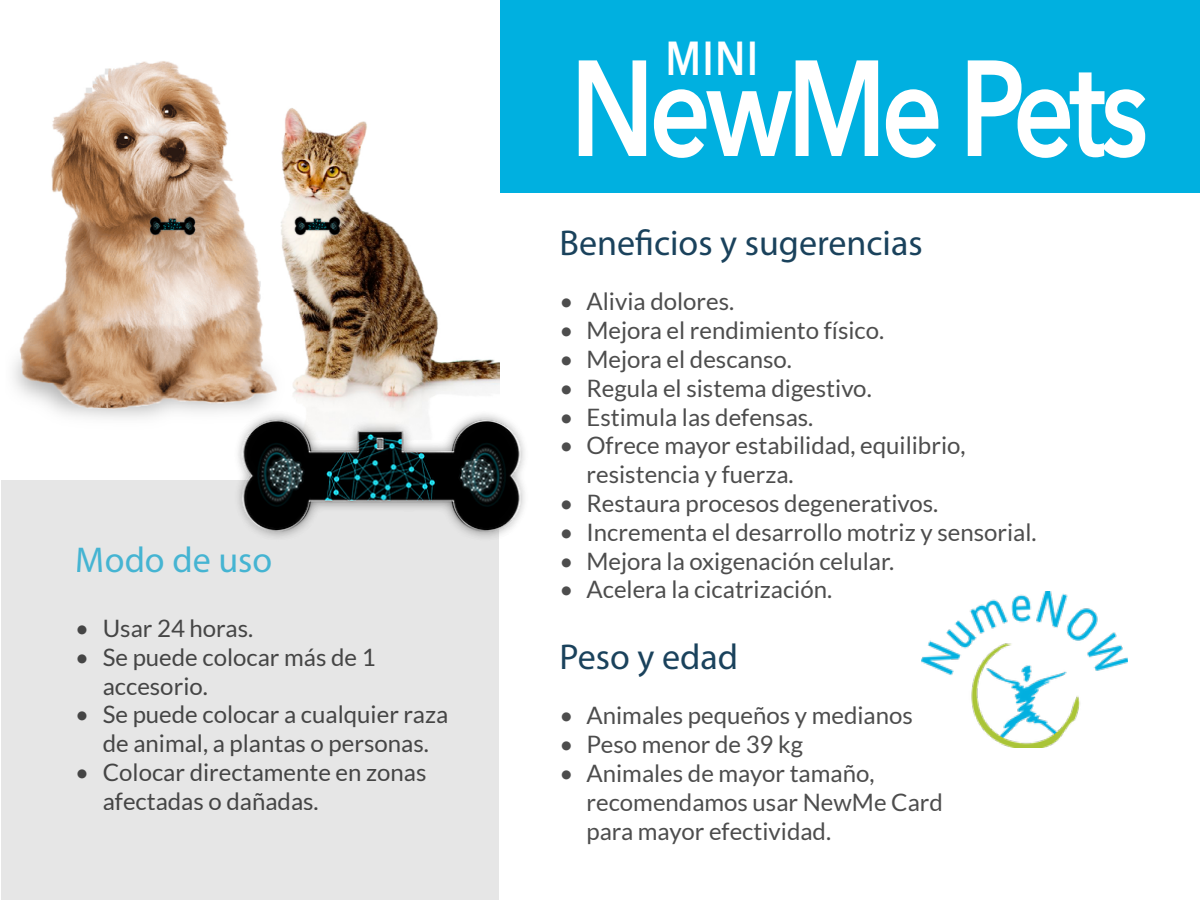
<style>
.page{position:relative;width:1200px;height:900px;background:#fff}
.page>*{position:absolute;margin:0;border:0;box-sizing:border-box;transform-origin:0 0}
.t1{font:600 135px "Avenir Next";letter-spacing:-.05em;color:#fff;scale:.8 1}
.t2{font:600 47.55px "Avenir Next";color:#fff;scale:.8 1}
.t3{font:36px "Myriad Pro";color:#1a425c}
.t4{font:36px "Myriad Pro";color:#4dc8e9}
.t5{font:24px/28.8px "Lato";color:#4d4d4d}
</style>
<div class="page">
<div style="left:500px;top:0;width:700px;height:194px;background:#00b0e0"></div>
<div style="left:1px;top:1px;width:498px;height:899px;background:#e6e6e6"></div>
<img style="left:922px;top:591px;width:206px;height:157px">
<img style="left:1px;top:1px;width:498px;height:479px">
<img style="left:234px;top:352px;width:291px;height:186px">
<h3 class="t4" style="left:76px;top:538px;width:198px">Modo de uso</h3>
<p class="t5" style="left:76px;top:614px;width:179px">• Usar 24 horas.</p>
<p class="t5" style="left:103px;top:643px;width:274px;text-indent:-27px">• Se puede colocar más de 1 accesorio.</p>
<p class="t5" style="left:76px;top:700px;width:374px;text-align:center">• Se puede colocar a cualquier raza de animal, a plantas o personas.</p>
<p class="t5" style="left:103px;top:758px;width:325px;text-indent:-27px">• Colocar directamente en zonas afectadas o dañadas.</p>
<h2 class="t2" style="left:666px;top:17px;width:116px">MINI</h2>
<h1 class="t1" style="left:570px;top:-7px;width:724px">NewMe Pets</h1>
<h3 class="t3" style="left:560px;top:221px;width:365px">Beneficios y sugerencias</h3>
<p class="t5" style="left:560px;top:287px;width:176px">• Alivia dolores.</p>
<p class="t5" style="left:560px;top:316px;width:326px">• Mejora el rendimiento físico.</p>
<p class="t5" style="left:560px;top:345px;width:234px">• Mejora el descanso.</p>
<p class="t5" style="left:560px;top:373px;width:314px">• Regula el sistema digestivo.</p>
<p class="t5" style="left:560px;top:402px;width:255px">• Estimula las defensas.</p>
<p class="t5" style="left:586px;top:431px;width:381px;text-indent:-27px">• Ofrece mayor estabilidad, equilibrio, resistencia y fuerza.</p>
<p class="t5" style="left:560px;top:489px;width:380px">• Restaura procesos degenerativos.</p>
<p class="t5" style="left:560px;top:517px;width:479px">• Incrementa el desarrollo motriz y sensorial.</p>
<p class="t5" style="left:560px;top:546px;width:336px">• Mejora la oxigenación celular.</p>
<p class="t5" style="left:560px;top:575px;width:274px">• Acelera la cicatrización.</p>
<h3 class="t3" style="left:560px;top:634px;width:180px">Peso y edad</h3>
<p class="t5" style="left:560px;top:701px;width:355px">• Animales pequeños y medianos</p>
<p class="t5" style="left:560px;top:730px;width:245px">• Peso menor de 39 kg</p>
<p class="t5" style="left:586px;top:759px;width:358px;text-indent:-27px">• Animales de mayor tamaño, recomendamos usar NewMe Card para mayor efectividad.</p>
</div>
